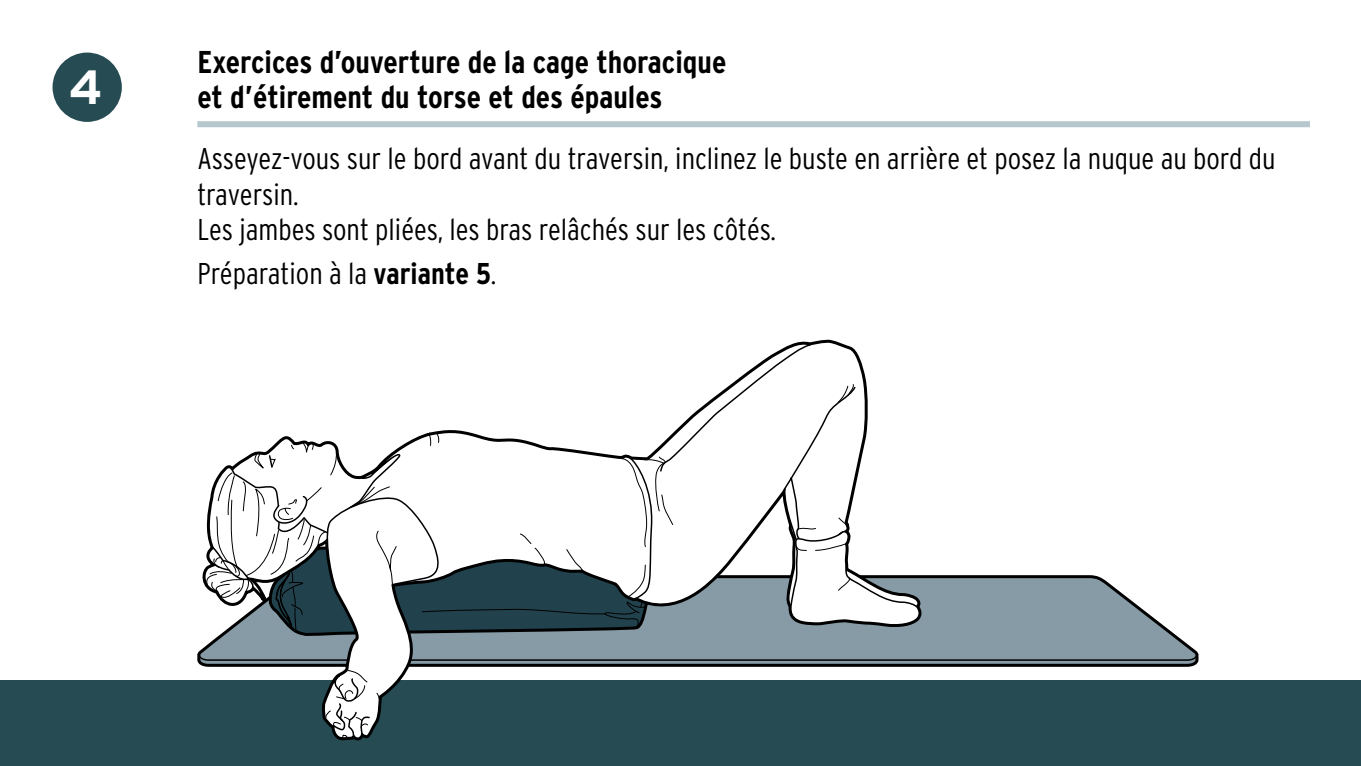
<style>
.page{position:relative;width:1361px;height:766px;background:#fff}
.page>*{position:absolute;margin:0;border:0;box-sizing:border-box;transform-origin:0 0}
.t1{font:700 48px "Interstate OT";color:#fff}
.t2{font:700 condensed 31.5px/35.4px "Interstate OT";color:#000}
.t3{font:300 condensed 30px/35.4px "Interstate OT";color:#000}
.s1{font-weight:700}
</style>
<div class="page">
<div style="left:0;top:680px;width:1361px;height:85px;background:#264b53"></div>
<div style="left:52px;top:52px;width:71px;height:71px;background:#264b53;border-radius:50%"></div>
<div style="left:51px;top:51px;width:72px;height:72px;border:2px solid #fff;border-radius:50%"></div>
<svg style="left:739px;top:341px;width:127px;height:37px"></svg>
<svg style="left:198px;top:378px;width:999px;height:362px"></svg>
<div style="left:197px;top:121px;width:1113px;height:6px;background:#b7c7ce"></div>
<h1 class="t1" style="left:69px;top:58px;width:35px">4</h1>
<p class="t2" style="left:197px;top:44px;width:530px">Exercices d’ouverture de la cage thoracique et d’étirement du torse et des épaules</p>
<p class="t3" style="left:197px;top:141px;width:1079px">Asseyez-vous sur le bord avant du traversin, inclinez le buste en arrière et posez la nuque au bord du traversin.<br>Les jambes sont pliées, les bras relâchés sur les côtés.</p>
<p class="t3" style="left:197px;top:256px;width:301px">Préparation à la <span class="s1">variante 5</span>.</p>
</div>
